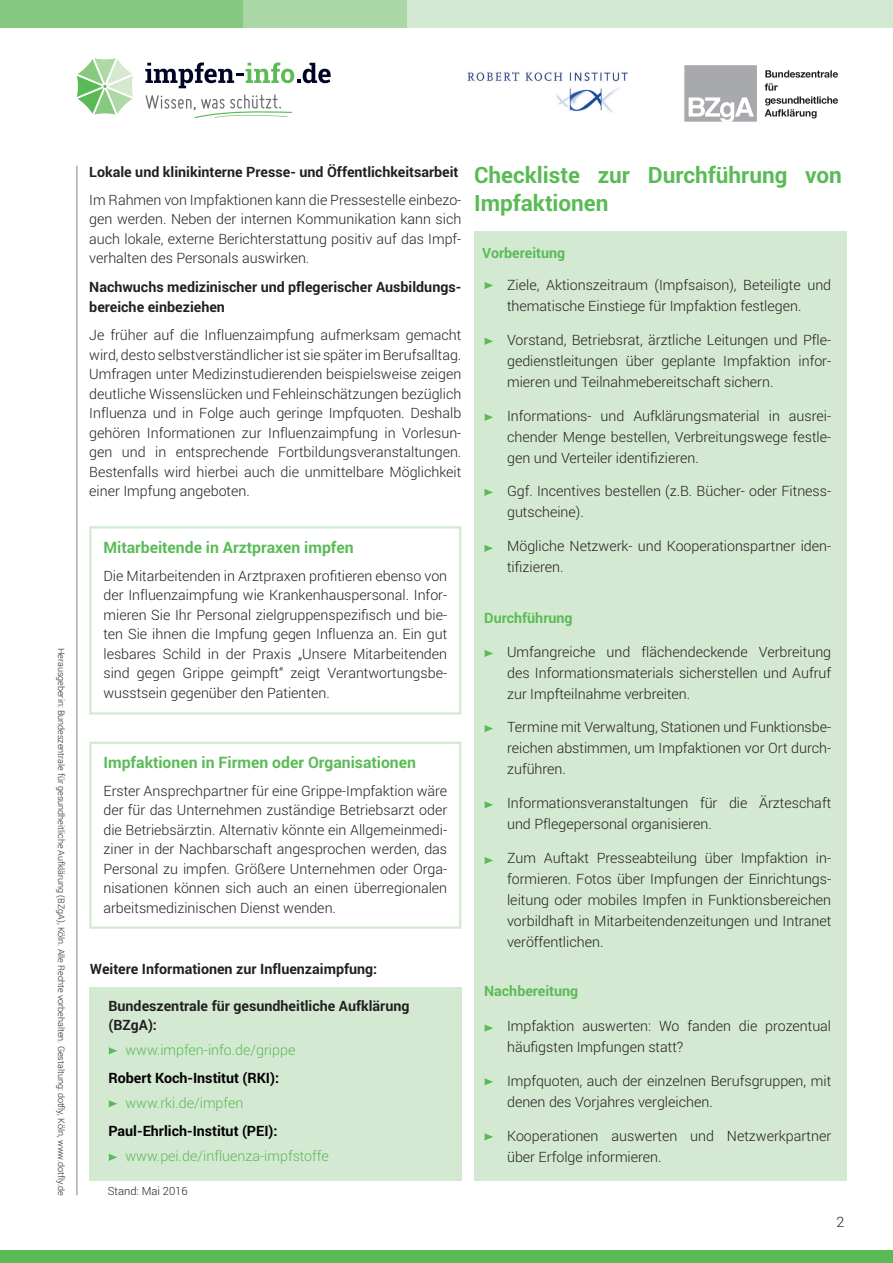
<style>
.page{position:relative;width:893px;height:1263px;background:#fff}
.page>*{position:absolute;margin:0;border:0;box-sizing:border-box;transform-origin:0 0}
.H1_Überschrift{font:700 22.5px/28.5px "Roboto";color:#5abb56}
.Überschrift_grüne_Kä{font:700 15.75px "Roboto";color:#5abb56}
.Fließtext{font:300 14.25px/19.5px "Roboto";color:#231f20;text-align:justify}
.Fließtext-2{font:700 14.25px/20.2px "Roboto";color:#231f20}
.H2_Überschrift{font:700 14.25px/19.5px "Roboto";color:#231f20}
.H2_Überschrift-2{font:300 14.25px "Roboto";color:#5abb56}
.H2_Überschrift-3{font:700 14.25px "Roboto";color:#000001}
.H2_Überschrift-4{font:700 14.25px "Roboto";color:#5abb56}
.Fließtext-3{font:300 11.25px "Roboto";color:#231f20}
.Fließtext-4{font:300 9px "Roboto";color:#231f20}
</style>
<div class="page">
<svg style="left:145px;top:62px;width:186px;height:26px"></svg>
<svg style="left:146px;top:94px;width:146px;height:24px"></svg>
<svg style="left:77px;top:58px;width:56px;height:57px"></svg>
<div style="left:0;top:0;width:250px;height:28px;background:#84c881"></div>
<div style="left:244px;top:0;width:164px;height:28px;background:#abd7a7"></div>
<div style="left:408px;top:0;width:485px;height:28px;background:#d4e9d1"></div>
<hr style="left:77px;top:166px;width:1px;height:1029px;background:#808285">
<svg style="left:765px;top:70px;width:73px;height:48px"></svg>
<svg style="left:684px;top:65px;width:73px;height:57px"></svg>
<div style="left:0;top:1250px;width:893px;height:13px;background:#5abb56"></div>
<div style="left:474px;top:232px;width:372px;height:949px;background:#d4e9d1"></div>
<div style="left:89px;top:526px;width:372px;height:189px;border:2px solid #d4e9d1"></div>
<div style="left:89px;top:742px;width:372px;height:187px;border:2px solid #d4e9d1"></div>
<svg style="left:484px;top:489px;width:9px;height:7px"></svg>
<svg style="left:484px;top:545px;width:9px;height:7px"></svg>
<svg style="left:484px;top:857px;width:9px;height:7px"></svg>
<svg style="left:484px;top:725px;width:9px;height:7px"></svg>
<svg style="left:484px;top:801px;width:9px;height:7px"></svg>
<svg style="left:484px;top:1024px;width:9px;height:8px"></svg>
<svg style="left:484px;top:1133px;width:9px;height:7px"></svg>
<svg style="left:484px;top:1078px;width:9px;height:7px"></svg>
<svg style="left:484px;top:650px;width:9px;height:7px"></svg>
<svg style="left:484px;top:414px;width:9px;height:7px"></svg>
<svg style="left:484px;top:338px;width:9px;height:7px"></svg>
<svg style="left:484px;top:282px;width:9px;height:7px"></svg>
<img style="left:467px;top:72px;width:161px;height:41px">
<div style="left:89px;top:988px;width:373px;height:193px;background:#d4e9d1"></div>
<svg style="left:108px;top:1100px;width:9px;height:7px"></svg>
<svg style="left:108px;top:1153px;width:9px;height:8px"></svg>
<svg style="left:109px;top:1047px;width:8px;height:7px"></svg>
<p class="Fließtext-4" style="left:68px;top:648px;width:549px;rotate:90deg">Herausgeberin: Bundeszentrale für gesundheitliche Aufklärung (BZgA), Köln. Alle Rechte vorbehalten. Gestaltung: dotfly, Köln, www.dotfly.de</p>
<p class="Fließtext-2" style="left:89px;top:161px;width:371px">Lokale und klinikinterne Presse- und Öffentlichkeitsarbeit</p>
<p class="Fließtext" style="left:89px;top:189px;width:374px">Im Rahmen von Impfaktionen kann die Pressestelle einbezo&shy;gen werden. Neben der internen Kommunikation kann sich auch lokale, externe Berichterstattung positiv auf das Impf&shy;verhalten des Personals auswirken.</p>
<p class="Fließtext-2" style="left:89px;top:276px;width:374px">Nachwuchs medizinischer und pflegerischer Ausbildungs&shy;bereiche einbeziehen</p>
<p class="Fließtext" style="left:89px;top:325px;width:374px">Je früher auf die Influenzaimpfung aufmerksam gemacht wird, desto selbstverständlicher ist sie später im Berufsalltag.<br>Umfragen unter Medizinstudierenden beispielsweise zeigen deutliche Wissenslücken und Fehleinschätzungen bezüglich Influenza und in Folge auch geringe Impfquoten. Deshalb gehören Informationen zur Influenzaimpfung in Vorlesun&shy;gen und in entsprechende Fortbildungsveranstaltungen.<br>Bestenfalls wird hierbei auch die unmittelbare Möglichkeit einer Impfung angeboten.</p>
<p class="Überschrift_grüne_Kä" style="left:103px;top:536px;width:252px">Mitarbeitende in Arztpraxen impfen</p>
<p class="Fließtext" style="left:103px;top:565px;width:345px">Die Mitarbeitenden in Arztpraxen profitieren ebenso von der Influenzaimpfung wie Krankenhauspersonal. Infor&shy;mieren Sie Ihr Personal zielgruppenspezifisch und bie&shy;ten Sie ihnen die Impfung gegen Influenza an. Ein gut lesbares Schild in der Praxis „Unsere Mitarbeitenden sind gegen Grippe geimpft“ zeigt Verantwortungsbe&shy;wusstsein gegenüber den Patienten.</p>
<p class="Überschrift_grüne_Kä" style="left:103px;top:751px;width:314px">Impfaktionen in Firmen oder Organisationen</p>
<p class="Fließtext" style="left:103px;top:780px;width:345px">Erster Ansprechpartner für eine Grippe-Impfaktion wäre der für das Unternehmen zuständige Betriebsarzt oder die Betriebsärztin. Alternativ könnte ein Allgemeinmedi&shy;ziner in der Nachbarschaft angesprochen werden, das Personal zu impfen. Größere Unternehmen oder Orga&shy;nisationen können sich auch an einen überregionalen arbeitsmedizinischen Dienst wenden.</p>
<p class="H2_Überschrift" style="left:90px;top:958px;width:289px">Weitere Informationen zur Influenzaimpfung:</p>
<p class="H2_Überschrift" style="left:108px;top:996px;width:303px">Bundeszentrale für gesundheitliche Aufklärung (BZgA):</p>
<p class="H2_Überschrift-2" style="left:125px;top:1040px;width:171px">www.impfen-info.de/grippe</p>
<p class="H2_Überschrift-3" style="left:108px;top:1068px;width:172px">Robert Koch-Institut (RKI):</p>
<p class="H2_Überschrift-2" style="left:125px;top:1093px;width:119px">www.rki.de/impfen</p>
<p class="H2_Überschrift-3" style="left:108px;top:1121px;width:171px">Paul-Ehrlich-Institut (PEI):</p>
<p class="H2_Überschrift-2" style="left:125px;top:1146px;width:205px">www.pei.de/influenza-impfstoffe</p>
<p class="Fließtext-3" style="left:108px;top:1183px;width:82px">Stand: Mai 2016</p>
<p class="H1_Überschrift" style="left:474px;top:160px;width:369px">Checkliste zur Durchführung von<br>Impfaktionen</p>
<p class="H2_Überschrift-4" style="left:482px;top:243px;width:84px">Vorbereitung</p>
<p class="Fließtext" style="left:507px;top:274px;width:326px;line-height:21px">Ziele, Aktionszeitraum (Impfsaison), Beteiligte und thematische Einstiege für Impfaktion festlegen.</p>
<p class="Fließtext" style="left:507px;top:329px;width:326px;line-height:21px">Vorstand, Betriebsrat, ärztliche Leitungen und Pfle&shy;gedienstleitungen über geplante Impfaktion infor&shy;mieren und Teilnahmebereitschaft sichern.</p>
<p class="Fließtext" style="left:507px;top:405px;width:326px;line-height:21px">Informations- und Aufklärungsmaterial in ausrei&shy;chender Menge bestellen, Verbreitungswege festle&shy;gen und Verteiler identifizieren.</p>
<p class="Fließtext" style="left:507px;top:480px;width:326px;line-height:21px">Ggf. Incentives bestellen (z.B. Bücher- oder Fitness&shy;gutscheine).</p>
<p class="Fließtext" style="left:507px;top:535px;width:326px;line-height:21px">Mögliche Netzwerk- und Kooperationspartner iden&shy;tifizieren.</p>
<p class="H2_Überschrift-4" style="left:484px;top:608px;width:90px">Durchführung</p>
<p class="Fließtext" style="left:507px;top:640px;width:326px;line-height:21px">Umfangreiche und flächendeckende Verbreitung des Informationsmaterials sicherstellen und Aufruf zur Impfteilnahme verbreiten.</p>
<p class="Fließtext" style="left:507px;top:716px;width:326px;line-height:21px">Termine mit Verwaltung, Stationen und Funktionsbe&shy;reichen abstimmen, um Impfaktionen vor Ort durch&shy;zuführen.</p>
<p class="Fließtext" style="left:507px;top:792px;width:326px;line-height:21px">Informationsveranstaltungen für die Ärzteschaft und Pflegepersonal organisieren.</p>
<p class="Fließtext" style="left:507px;top:847px;width:326px;line-height:21px">Zum Auftakt Presseabteilung über Impfaktion in&shy;formieren. Fotos über Impfungen der Einrichtungs&shy;leitung oder mobiles Impfen in Funktionsbereichen vorbildhaft in Mitarbeitendenzeitungen und Intranet veröffentlichen.</p>
<p class="H2_Überschrift-4" style="left:484px;top:981px;width:96px">Nachbereitung</p>
<p class="Fließtext" style="left:507px;top:1015px;width:326px;line-height:21px">Impfaktion auswerten: Wo fanden die prozentual häufigsten Impfungen statt?</p>
<p class="Fließtext" style="left:507px;top:1070px;width:326px;line-height:21px">Impfquoten, auch der einzelnen Berufsgruppen, mit denen des Vorjahres vergleichen.</p>
<p class="Fließtext" style="left:507px;top:1124px;width:326px;line-height:21px">Kooperationen auswerten und Netzwerkpartner über Erfolge informieren.</p>
<p class="Fließtext" style="left:837px;top:1211px;width:9px">2</p>
</div>
